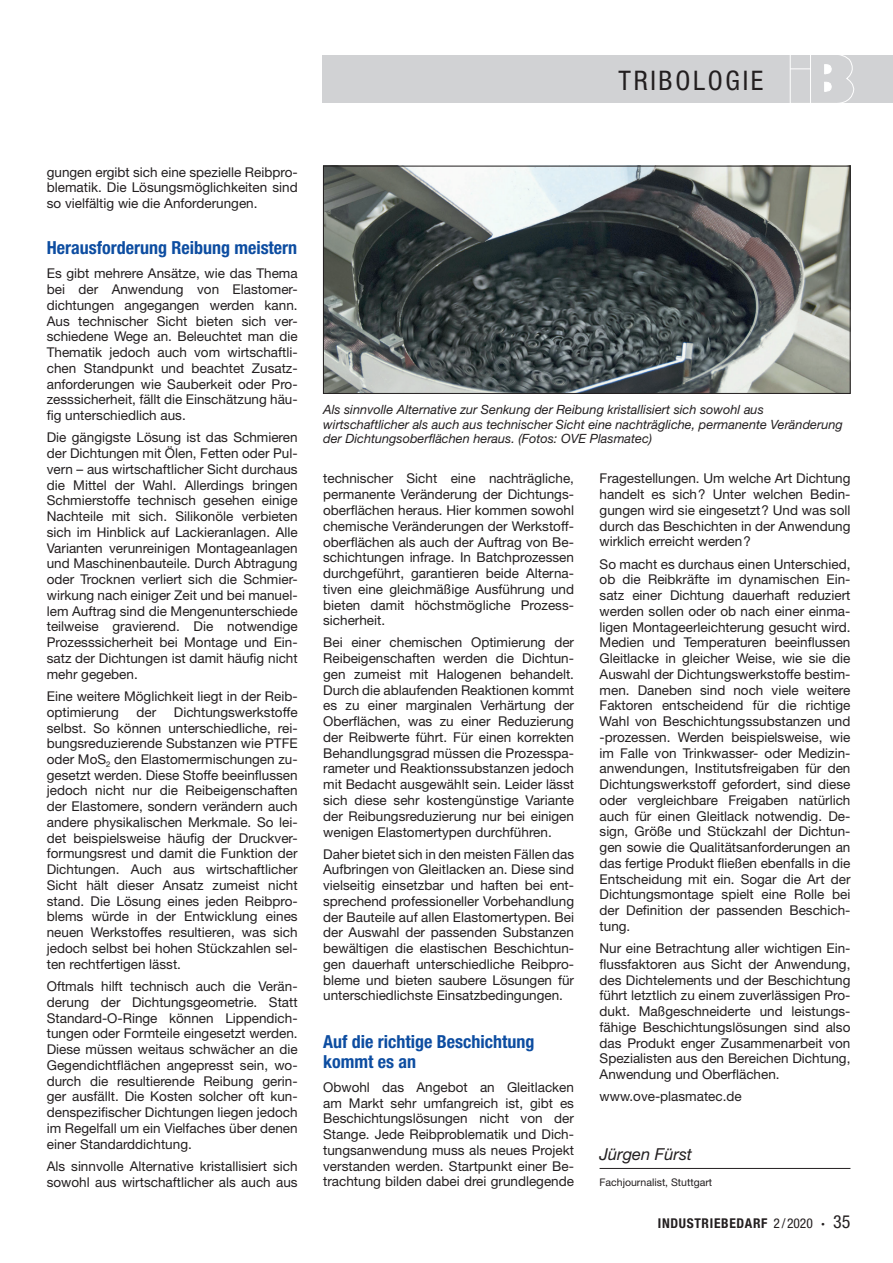
<style>
.page{position:relative;width:893px;height:1263px;background:#fff}
.page>*{position:absolute;margin:0;border:0;box-sizing:border-box;transform-origin:0 0}
.t1{font:condensed 27px "Helvetica Neue";letter-spacing:.1em;color:#231f20}
.t2{font:700 condensed 18px/19.5px "Helvetica Neue";color:#0d4da1}
.t3{font:italic 16.5px "Helvetica Neue";color:#231f20}
.t4{font:13.5px/15.8px "Helvetica Neue";color:#231f20;text-align:justify}
.t5{font:700 condensed 13.5px "Helvetica Neue";letter-spacing:.05em;color:#231f20}
.t6{font:italic 12.75px/14.2px "Helvetica Neue";color:#231f20}
.t7{font:10.5px "Helvetica Neue";color:#231f20}
.s1{font-weight:400}
.s2{font-weight:400;font-size:18px}
</style>
<div class="page">
<div style="left:323px;top:56px;width:570px;height:47px;background:#d1d2d4"></div>
<svg style="left:789px;top:55px;width:68px;height:48px"></svg>
<hr style="left:600px;top:1168px;width:250px;height:1px;background:#231f20">
<img style="left:325px;top:168px;width:523px;height:224px">
<div style="left:323px;top:166px;width:527px;height:228px;border:1px solid #231f20"></div>
<h1 class="t1" style="left:618px;top:65px;width:146px">TRIBOLOGIE</h1>
<p class="t4" style="left:47px;top:164px;width:252px">gungen ergibt sich eine spezielle Reibpro&shy;blematik. Die Lösungsmöglichkeiten sind so vielfältig wie die Anforderungen.</p>
<h2 class="t2" style="left:47px;top:238px;width:252px">Herausforderung Reibung meistern</h2>
<p class="t4" style="left:47px;top:265px;width:252px">Es gibt mehrere Ansätze, wie das Thema bei der Anwendung von Elastomer&shy;dichtungen angegangen werden kann.<br>Aus technischer Sicht bieten sich ver&shy;schiedene Wege an. Beleuchtet man die Thematik jedoch auch vom wirtschaftli&shy;chen Standpunkt und beachtet Zusatz&shy;anforderungen wie Sauberkeit oder Pro&shy;zesssicherheit, fällt die Einschätzung häu&shy;fig unterschiedlich aus.</p>
<p class="t4" style="left:47px;top:429px;width:252px">Die gängigste Lösung ist das Schmieren der Dichtungen mit Ölen, Fetten oder Pul&shy;vern – aus wirtschaftlicher Sicht durchaus die Mittel der Wahl. Allerdings bringen Schmierstoffe technisch gesehen einige Nachteile mit sich. Silikonöle verbieten sich im Hinblick auf Lackieranlagen. Alle Varianten verunreinigen Montageanlagen und Maschinenbauteile. Durch Abtragung oder Trocknen verliert sich die Schmier&shy;wirkung nach einiger Zeit und bei manuel&shy;lem Auftrag sind die Mengenunterschiede teilweise gravierend. Die notwendige Prozesssicherheit bei Montage und Ein&shy;satz der Dichtungen ist damit häufig nicht mehr gegeben.</p>
<p class="t4" style="left:47px;top:688px;width:252px">Eine weitere Möglichkeit liegt in der Reib&shy;optimierung</p>
<p class="t4" style="left:47px;top:704px;width:252px;text-indent:127px">Dichtungswerkstoffe selbst. So können unterschiedliche, rei&shy;bungsreduzierende Substanzen wie PTFE oder MoS<sub>2</sub> den Elastomermischungen zu&shy;gesetzt werden. Diese Stoffe beeinflussen jedoch nicht nur die Reibeigenschaften der Elastomere, sondern verändern auch andere physikalischen Merkmale. So lei&shy;det beispielsweise häufig der Druckver&shy;formungsrest und damit die Funktion der Dichtungen. Auch aus wirtschaftlicher Sicht hält dieser Ansatz zumeist nicht stand. Die Lösung eines jeden Reibpro&shy;blems würde in der Entwicklung eines neuen Werkstoffes resultieren, was sich jedoch selbst bei hohen Stückzahlen sel&shy;ten rechtfertigen lässt.</p>
<p class="t4" style="left:47px;top:978px;width:252px">Oftmals hilft technisch auch die Verän&shy;derung der Dichtungsgeometrie. Statt Standard-O-Ringe können Lippendich&shy;tungen oder Formteile eingesetzt werden.<br>Diese müssen weitaus schwächer an die Gegendichtflächen angepresst sein, wo&shy;durch die resultierende Reibung gerin&shy;ger ausfällt. Die Kosten solcher oft kun&shy;denspezifischer Dichtungen liegen jedoch im Regelfall um ein Vielfaches über denen einer Standarddichtung.</p>
<p class="t4" style="left:47px;top:1158px;width:252px">Als sinnvolle Alternative kristallisiert sich sowohl aus wirtschaftlicher als auch aus</p>
<p class="t4" style="left:136px;top:704px;width:21px">der</p>
<p class="t6" style="left:323px;top:402px;width:521px">Als sinnvolle Alternative zur Senkung der Reibung kristallisiert sich sowohl aus wirtschaftlicher als auch aus technischer Sicht eine nachträgliche, permanente Veränderung der Dichtungsoberflächen heraus. (Fotos: OVE Plasmatec)</p>
<p class="t4" style="left:323px;top:471px;width:252px">technischer Sicht eine nachträgliche, permanente Veränderung der Dichtungs&shy;oberflächen heraus. Hier kommen sowohl chemische Veränderungen der Werkstoff&shy;oberflächen als auch der Auftrag von Be&shy;schichtungen infrage. In Batchprozessen durchgeführt, garantieren beide Alterna&shy;tiven eine gleichmäßige Ausführung und bieten damit höchstmögliche Prozess&shy;sicherheit.</p>
<p class="t4" style="left:323px;top:634px;width:252px">Bei einer chemischen Optimierung der Reibeigenschaften werden die Dichtun&shy;gen zumeist mit Halogenen behandelt.<br>Durch die ablaufenden Reaktionen kommt es zu einer marginalen Verhärtung der Oberflächen, was zu einer Reduzierung der Reibwerte führt. Für einen korrekten Behandlungsgrad müssen die Prozesspa&shy;rameter und Reaktionssubstanzen jedoch mit Bedacht ausgewählt sein. Leider lässt sich diese sehr kostengünstige Variante der Reibungsreduzierung nur bei einigen wenigen Elastomertypen durchführen.</p>
<p class="t4" style="left:323px;top:846px;width:252px">Daher bietet sich in den meisten Fällen das Aufbringen von Gleitlacken an. Diese sind vielseitig einsetzbar und haften bei ent&shy;sprechend professioneller Vorbehandlung der Bauteile auf allen Elastomertypen. Bei der Auswahl der passenden Substanzen bewältigen die elastischen Beschichtun&shy;gen dauerhaft unterschiedliche Reibpro&shy;bleme und bieten saubere Lösungen für unterschiedlichste Einsatzbedingungen.</p>
<h2 class="t2" style="left:323px;top:1032px;width:213px">Auf die richtige Beschichtung kommt es an</h2>
<p class="t4" style="left:323px;top:1079px;width:252px">Obwohl das Angebot an Gleitlacken am Markt sehr umfangreich ist, gibt es Beschichtungslösungen nicht von der Stange. Jede Reibproblematik und Dich&shy;tungsanwendung muss als neues Projekt verstanden werden. Startpunkt einer Be&shy;trachtung bilden dabei drei grundlegende</p>
<p class="t4" style="left:600px;top:470px;width:252px">Fragestellungen. Um welche Art Dichtung handelt es sich? Unter welchen Bedin&shy;gungen wird sie eingesetzt? Und was soll durch das Beschichten in der Anwendung wirklich erreicht werden?</p>
<p class="t4" style="left:600px;top:556px;width:252px">So macht es durchaus einen Unterschied, ob die Reibkräfte im dynamischen Ein&shy;satz einer Dichtung dauerhaft reduziert werden sollen oder ob nach einer einma&shy;ligen Montageerleichterung gesucht wird.<br>Medien und Temperaturen beeinflussen Gleitlacke in gleicher Weise, wie sie die Auswahl der Dichtungswerkstoffe bestim&shy;men. Daneben sind noch viele weitere Faktoren entscheidend für die richtige Wahl von Beschichtungssubstanzen und -prozessen. Werden beispielsweise, wie im Falle von Trinkwasser- oder Medizin&shy;anwendungen, Institutsfreigaben für den Dichtungswerkstoff gefordert, sind diese oder vergleichbare Freigaben natürlich auch für einen Gleitlack notwendig. De&shy;sign, Größe und Stückzahl der Dichtun&shy;gen sowie die Qualitätsanforderungen an das fertige Produkt fließen ebenfalls in die Entscheidung mit ein. Sogar die Art der Dichtungsmontage spielt eine Rolle bei der Definition der passenden Beschich&shy;tung.</p>
<p class="t4" style="left:600px;top:940px;width:252px">Nur eine Betrachtung aller wichtigen Ein&shy;flussfaktoren aus Sicht der Anwendung, des Dichtelements und der Beschichtung führt letztlich zu einem zuverlässigen Pro&shy;dukt. Maßgeschneiderte und leistungs&shy;fähige Beschichtungslösungen sind also das Produkt enger Zusammenarbeit von Spezialisten aus den Bereichen Dichtung, Anwendung und Oberflächen.</p>
<p class="t4" style="left:600px;top:1088px;width:144px">www.ove-plasmatec.de</p>
<p class="t3" style="left:600px;top:1144px;width:94px">Jürgen Fürst</p>
<p class="t7" style="left:600px;top:1176px;width:114px">Fachjournalist, Stuttgart</p>
<p class="t5" style="left:658px;top:1215px;width:194px">INDUSTRIEBEDARF <span class="s1">2/2020</span> · <span class="s2">35</span></p>
</div>
